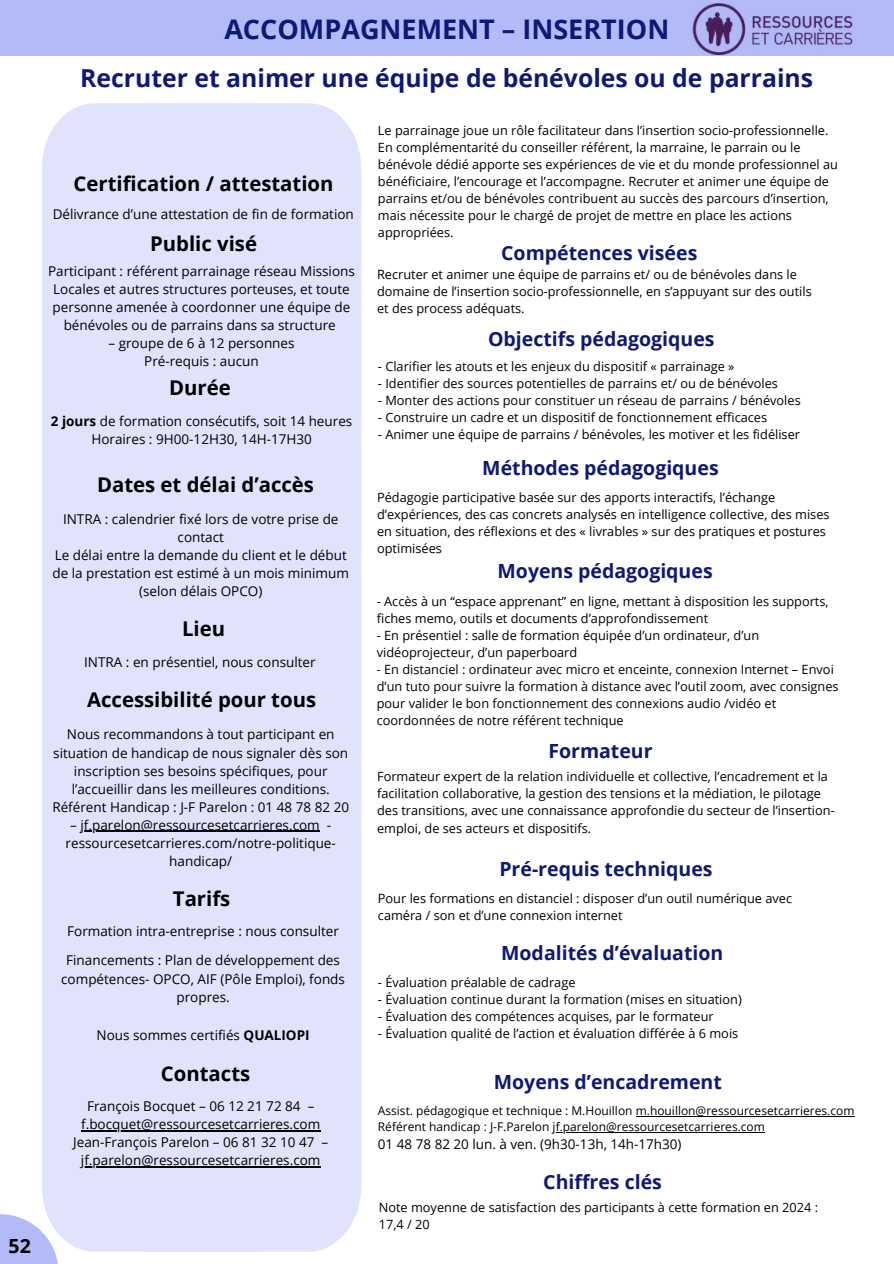
<style>
.page{position:relative;width:894px;height:1264px;background:#fff}
.page>*{position:absolute;margin:0;border:0;box-sizing:border-box;transform-origin:0 0}
.t1{font:700 27px "Open Sans";color:#0e1976}
.t2{font:700 24.75px "Open Sans";color:#0e1976}
.t3{font:700 20.25px "Open Sans";color:#000}
.t4{font:700 19.5px "Open Sans";color:#0e1976}
.t5{font:700 19.5px "Open Sans";color:#000}
.t6{font:13.5px/18px "Open Sans";color:#000;text-align:center}
.t7{font:12.75px/17px "Open Sans";color:#000}
.t8{font:12px/15.9px "Open Sans";color:#000}
.s1{font-weight:700}
</style>
<div class="page">
<div style="left:0;top:0;width:893px;height:55px;background:#b3baf8"></div>
<img style="left:692px;top:3px;width:161px;height:52px">
<svg style="left:305px;top:103px;width:56px;height:1148px;background:#e3e5fd"></svg>
<div style="left:305px;top:118px;width:44px;height:1118px;background:#e1e3fd"></div>
<div style="left:42px;top:103px;width:263px;height:1148px;background:#e1e3fd"></div>
<div style="left:54px;top:118px;width:239px;height:1118px;background:#e1e3fd"></div>
<hr style="left:81px;top:1130px;width:239px;height:1px;background:#000">
<hr style="left:81px;top:1166px;width:239px;height:1px;background:#000">
<hr style="left:80px;top:830px;width:240px;height:1px;background:#000">
<svg style="left:0;top:1214px;width:59px;height:49px;fill:#b3baf8"></svg>
<hr style="left:635px;top:1115px;width:219px;height:1px;background:#000">
<hr style="left:552px;top:1131px;width:212px;height:1px;background:#000">
<h3 class="t5" style="left:9px;top:1232px;width:24px">52</h3>
<h1 class="t1" style="left:224px;top:10px;width:446px">ACCOMPAGNEMENT – INSERTION</h1>
<h2 class="t2" style="left:80px;top:60px;width:734px">Recruter et animer une équipe de bénévoles ou de parrains</h2>
<h3 class="t3" style="left:73px;top:169px;width:261px">Certification / attestation</h3>
<p class="t6" style="left:53px;top:205px;width:302px">Délivrance d’une attestation de fin de formation</p>
<h3 class="t3" style="left:150px;top:229px;width:108px">Public visé</h3>
<p class="t6" style="left:48px;top:262px;width:308px">Participant : référent parrainage réseau Missions Locales et autres structures porteuses, et toute personne amenée à coordonner une équipe de bénévoles ou de parrains dans sa structure</p>
<p class="t6" style="left:108px;top:334px;width:188px">– groupe de 6 à 12 personnes<br>Pré-requis : aucun</p>
<h3 class="t3" style="left:169px;top:373px;width:63px">Durée</h3>
<p class="t6" style="left:51px;top:412px;width:303px"><span class="s1">2 jours</span> de formation consécutifs, soit 14 heures<br>Horaires : 9H00-12H30, 14H-17H30</p>
<h3 class="t3" style="left:97px;top:471px;width:218px">Dates et délai d’accès</h3>
<p class="t6" style="left:52px;top:509px;width:298px">INTRA : calendrier fixé lors de votre prise de contact<br>Le délai entre la demande du client et le début de la prestation est estimé à un mois minimum (selon délais OPCO)</p>
<h3 class="t3" style="left:182px;top:615px;width:45px">Lieu</h3>
<p class="t6" style="left:84px;top:652px;width:233px">INTRA : en présentiel, nous consulter</p>
<h3 class="t3" style="left:87px;top:686px;width:230px">Accessibilité pour tous</h3>
<p class="t6" style="left:52px;top:725px;width:298px">Nous recommandons à tout participant en situation de handicap de nous signaler dès son inscription ses besoins spécifiques, pour l’accueillir dans les meilleures conditions.<br>Référent Handicap : J-F Parelon : 01 48 78 82 20</p>
<p class="t6" style="left:66px;top:815px;width:272px">– jf.parelon@ressourcesetcarrieres.com - ressourcesetcarrieres.com/notre-politique&shy;handicap/</p>
<h3 class="t3" style="left:173px;top:884px;width:59px">Tarifs</h3>
<p class="t6" style="left:66px;top:916px;width:275px;line-height:28.8px;text-align:left">Formation intra-entreprise : nous consulter<br>Financements : Plan de développement des</p>
<p class="t6" style="left:61px;top:969px;width:285px;line-height:18.8px">compétences- OPCO, AIF (Pôle Emploi), fonds propres.</p>
<p class="t6" style="left:97px;top:1025px;width:214px">Nous sommes certifiés <span class="s1">QUALIOPI</span></p>
<h3 class="t3" style="left:161px;top:1059px;width:91px">Contacts</h3>
<p class="t6" style="left:73px;top:1097px;width:256px">François Bocquet – 06 12 21 72 84 – f.bocquet@ressourcesetcarrieres.com Jean-François Parelon – 06 81 32 10 47 – jf.parelon@ressourcesetcarrieres.com</p>
<p class="t7" style="left:378px;top:121px;width:461px">Le parrainage joue un rôle facilitateur dans l’insertion socio-professionnelle.<br>En complémentarité du conseiller référent, la marraine, le parrain ou le bénévole dédié apporte ses expériences de vie et du monde professionnel au bénéficiaire, l’encourage et l’accompagne. Recruter et animer une équipe de parrains et/ou de bénévoles contribuent au succès des parcours d’insertion, mais nécessite pour le chargé de projet de mettre en place les actions appropriées.</p>
<h3 class="t4" style="left:501px;top:239px;width:198px">Compétences visées</h3>
<p class="t7" style="left:377px;top:266px;width:436px">Recruter et animer une équipe de parrains et/ ou de bénévoles dans le domaine de l’insertion socio-professionnelle, en s’appuyant sur des outils et des process adéquats.</p>
<h3 class="t4" style="left:488px;top:325px;width:228px">Objectifs pédagogiques</h3>
<p class="t7" style="left:378px;top:357px;width:358px">- Clarifier les atouts et les enjeux du dispositif « parrainage »</p>
<p class="t7" style="left:378px;top:374px;width:401px">- Identifier des sources potentielles de parrains et/ ou de bénévoles</p>
<p class="t7" style="left:378px;top:391px;width:424px">- Monter des actions pour constituer un réseau de parrains / bénévoles</p>
<p class="t7" style="left:378px;top:408px;width:390px">- Construire un cadre et un dispositif de fonctionnement efficaces</p>
<p class="t7" style="left:378px;top:425px;width:423px">- Animer une équipe de parrains / bénévoles, les motiver et les fidéliser</p>
<h3 class="t4" style="left:482px;top:454px;width:238px">Méthodes pédagogiques</h3>
<p class="t7" style="left:377px;top:488px;width:454px">Pédagogie participative basée sur des apports interactifs, l’échange d’expériences, des cas concrets analysés en intelligence collective, des mises en situation, des réflexions et des « livrables » sur des pratiques et postures optimisées</p>
<h3 class="t4" style="left:497px;top:557px;width:216px">Moyens pédagogiques</h3>
<p class="t7" style="left:376px;top:592px;width:453px">- Accès à un “espace apprenant” en ligne, mettant à disposition les supports, fiches memo, outils et documents d’approfondissement</p>
<p class="t7" style="left:376px;top:626px;width:384px">- En présentiel : salle de formation équipée d’un ordinateur, d’un vidéoprojecteur, d’un paperboard</p>
<p class="t7" style="left:376px;top:660px;width:463px">- En distanciel : ordinateur avec micro et enceinte, connexion Internet – Envoi d’un tuto pour suivre la formation à distance avec l’outil zoom, avec consignes pour valider le bon fonctionnement des connexions audio /vidéo et coordonnées de notre référent technique</p>
<h3 class="t4" style="left:548px;top:737px;width:106px">Formateur</h3>
<p class="t7" style="left:377px;top:768px;width:459px">Formateur expert de la relation individuelle et collective, l’encadrement et la facilitation collaborative, la gestion des tensions et la médiation, le pilotage des transitions, avec une connaissance approfondie du secteur de l’insertion&shy;emploi, de ses acteurs et dispositifs.</p>
<h3 class="t4" style="left:499px;top:855px;width:215px">Pré-requis techniques</h3>
<p class="t7" style="left:378px;top:889px;width:415px">Pour les formations en distanciel : disposer d’un outil numérique avec caméra / son et d’une connexion internet</p>
<h3 class="t4" style="left:501px;top:939px;width:223px">Modalités d’évaluation</h3>
<p class="t7" style="left:378px;top:973px;width:199px">- Évaluation préalable de cadrage</p>
<p class="t7" style="left:378px;top:990px;width:365px">- Évaluation continue durant la formation (mises en situation)</p>
<p class="t7" style="left:378px;top:1007px;width:337px">- Évaluation des compétences acquises, par le formateur</p>
<p class="t7" style="left:378px;top:1024px;width:362px">- Évaluation qualité de l’action et évaluation différée à 6 mois</p>
<h3 class="t4" style="left:493px;top:1068px;width:229px">Moyens d’encadrement</h3>
<p class="t8" style="left:378px;top:1102px;width:478px">Assist. pédagogique et technique : M.Houillon m.houillon@ressourcesetcarrieres.com<br>Référent handicap : J-F.Parelon jf.parelon@ressourcesetcarrieres.com</p>
<p class="t6" style="left:378px;top:1134px;width:305px">01 48 78 82 20 lun. à ven. (9h30-13h, 14h-17h30)</p>
<h3 class="t4" style="left:543px;top:1168px;width:120px">Chiffres clés</h3>
<p class="t7" style="left:378px;top:1198px;width:440px">Note moyenne de satisfaction des participants à cette formation en 2024 :<br>17,4 / 20</p>
</div>
